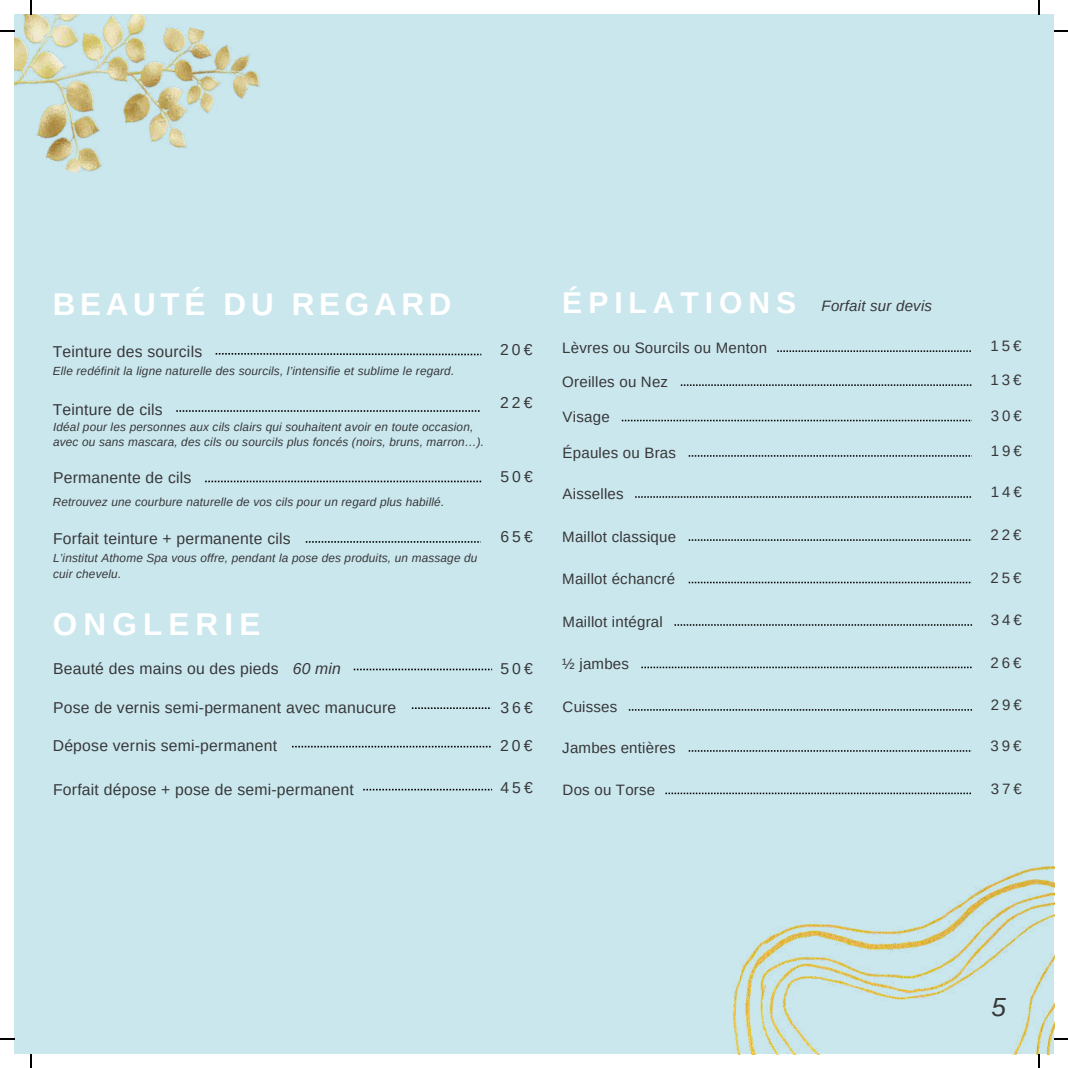
<style>
.page{position:relative;width:1068px;height:1068px;background:#fff}
.page>*{position:absolute;margin:0;border:0;box-sizing:border-box;transform-origin:0 0}
.t1{font:700 31.5px "Arimo";letter-spacing:.15em;color:#fff}
.t2{font:700 31.5px "Arimo";letter-spacing:.2em;color:#fff}
.t3{font:700 30.1px "Arimo";letter-spacing:.2em;color:#fff}
.t4{font:italic 26.25px "Arimo";color:#373738}
.t5{font:15.75px "Arimo";letter-spacing:.015em;color:#373738}
.t6{font:15.05px "Arimo";letter-spacing:.015em;color:#373738}
.t7{font:italic 15.05px "Arimo";letter-spacing:.015em;color:#373738}
.t8{font:italic 11.72px/15.8px "Arimo";letter-spacing:.015em;color:#373738}
.s1{font-style:italic}
</style>
<div class="page">
<div style="left:14px;top:14px;width:1040px;height:1040px;background:#cae7ee"></div>
<svg style="left:354px;top:668px;width:138px;height:2px"></svg>
<svg style="left:412px;top:707px;width:80px;height:2px"></svg>
<svg style="left:292px;top:746px;width:198px;height:1px"></svg>
<svg style="left:363px;top:789px;width:129px;height:1px"></svg>
<svg style="left:216px;top:353px;width:265px;height:2px"></svg>
<svg style="left:176px;top:410px;width:303px;height:2px"></svg>
<svg style="left:205px;top:480px;width:276px;height:2px"></svg>
<svg style="left:306px;top:541px;width:175px;height:1px"></svg>
<svg style="left:777px;top:350px;width:193px;height:2px"></svg>
<svg style="left:681px;top:384px;width:290px;height:2px"></svg>
<svg style="left:622px;top:420px;width:350px;height:1px"></svg>
<svg style="left:688px;top:455px;width:284px;height:1px"></svg>
<svg style="left:635px;top:496px;width:336px;height:2px"></svg>
<svg style="left:688px;top:539px;width:282px;height:2px"></svg>
<svg style="left:688px;top:582px;width:282px;height:1px"></svg>
<svg style="left:674px;top:624px;width:298px;height:1px"></svg>
<svg style="left:641px;top:666px;width:330px;height:2px"></svg>
<svg style="left:629px;top:709px;width:343px;height:1px"></svg>
<svg style="left:688px;top:750px;width:282px;height:1px"></svg>
<svg style="left:665px;top:792px;width:306px;height:2px"></svg>
<img style="left:733px;top:866px;width:321px;height:188px">
<img style="left:14px;top:14px;width:246px;height:159px">
<svg style="left:30px;top:0;width:2px;height:14px"></svg>
<svg style="left:0;top:30px;width:14px;height:2px"></svg>
<svg style="left:1038px;top:0;width:2px;height:14px"></svg>
<svg style="left:1054px;top:30px;width:14px;height:2px"></svg>
<svg style="left:30px;top:1054px;width:2px;height:14px"></svg>
<svg style="left:0;top:1038px;width:14px;height:2px"></svg>
<svg style="left:1038px;top:1054px;width:2px;height:14px"></svg>
<svg style="left:1054px;top:1038px;width:14px;height:2px"></svg>
<h1 class="t1" style="left:53px;top:286px;width:400px">BEAUTÉ DU REGARD</h1>
<h3 class="t5" style="left:53px;top:342px;width:151px">Teinture des sourcils</h3>
<p class="t8" style="left:53px;top:363px;width:403px">Elle redéfinit la ligne naturelle des sourcils, l’intensifie et sublime le regard.</p>
<h3 class="t5" style="left:53px;top:400px;width:111px">Teinture de cils</h3>
<p class="t8" style="left:53px;top:418px;width:432px">Idéal pour les personnes aux cils clairs qui souhaitent avoir en toute occasion, avec ou sans mascara, des cils ou sourcils plus foncés (noirs, bruns, marron…).</p>
<h3 class="t5" style="left:53px;top:469px;width:140px">Permanente de cils</h3>
<p class="t8" style="left:53px;top:494px;width:393px">Retrouvez une courbure naturelle de vos cils pour un regard plus habillé.</p>
<h3 class="t5" style="left:53px;top:529px;width:239px">Forfait teinture + permanente cils</h3>
<p class="t8" style="left:53px;top:550px;width:426px">L’institut Athome Spa vous offre, pendant la pose des produits, un massage du cuir chevelu.</p>
<h1 class="t2" style="left:53px;top:606px;width:209px">ONGLERIE</h1>
<h3 class="t5" style="left:500px;top:341px;width:34px">20€</h3>
<h3 class="t5" style="left:500px;top:394px;width:34px">22€</h3>
<h3 class="t5" style="left:500px;top:467px;width:34px">50€</h3>
<h3 class="t5" style="left:500px;top:528px;width:34px">65€</h3>
<h3 class="t5" style="left:53px;top:659px;width:289px">Beauté des mains ou des pieds <span class="s1">60 min</span></h3>
<h3 class="t5" style="left:500px;top:659px;width:34px">50€</h3>
<h3 class="t5" style="left:500px;top:698px;width:34px">36€</h3>
<h3 class="t5" style="left:53px;top:737px;width:226px">Dépose vernis semi-permanent</h3>
<h3 class="t5" style="left:500px;top:737px;width:34px">20€</h3>
<h3 class="t5" style="left:500px;top:779px;width:34px">45€</h3>
<h3 class="t5" style="left:53px;top:698px;width:345px">Pose de vernis semi-permanent avec manucure</h3>
<h3 class="t5" style="left:53px;top:780px;width:302px">Forfait dépose + pose de semi-permanent</h3>
<h2 class="t3" style="left:562px;top:285px;width:235px">ÉPILATIONS</h2>
<p class="t6" style="left:562px;top:339px;width:206px">Lèvres ou Sourcils ou Menton</p>
<p class="t6" style="left:562px;top:373px;width:107px">Oreilles ou Nez</p>
<p class="t6" style="left:562px;top:408px;width:49px">Visage</p>
<p class="t6" style="left:562px;top:444px;width:115px">Épaules ou Bras</p>
<p class="t6" style="left:562px;top:485px;width:63px">Aisselles</p>
<p class="t6" style="left:562px;top:528px;width:115px">Maillot classique</p>
<p class="t6" style="left:562px;top:570px;width:114px">Maillot échancré</p>
<p class="t6" style="left:562px;top:613px;width:102px">Maillot intégral</p>
<p class="t6" style="left:562px;top:655px;width:68px">½ jambes</p>
<p class="t6" style="left:562px;top:698px;width:56px">Cuisses</p>
<p class="t6" style="left:562px;top:739px;width:115px">Jambes entières</p>
<p class="t6" style="left:562px;top:781px;width:94px">Dos ou Torse</p>
<p class="t7" style="left:821px;top:297px;width:112px">Forfait sur devis</p>
<p class="t6" style="left:990px;top:338px;width:33px">15€</p>
<p class="t6" style="left:990px;top:372px;width:33px">13€</p>
<p class="t6" style="left:990px;top:407px;width:33px">30€</p>
<p class="t6" style="left:990px;top:442px;width:33px">19€</p>
<p class="t6" style="left:990px;top:483px;width:33px">14€</p>
<p class="t6" style="left:990px;top:526px;width:33px">22€</p>
<p class="t6" style="left:990px;top:569px;width:33px">25€</p>
<p class="t6" style="left:990px;top:611px;width:33px">34€</p>
<p class="t6" style="left:990px;top:654px;width:33px">26€</p>
<p class="t6" style="left:990px;top:696px;width:33px">29€</p>
<p class="t6" style="left:990px;top:737px;width:33px">39€</p>
<p class="t6" style="left:990px;top:780px;width:33px">37€</p>
<h3 class="t4" style="left:991px;top:992px;width:16px">5</h3>
</div>
